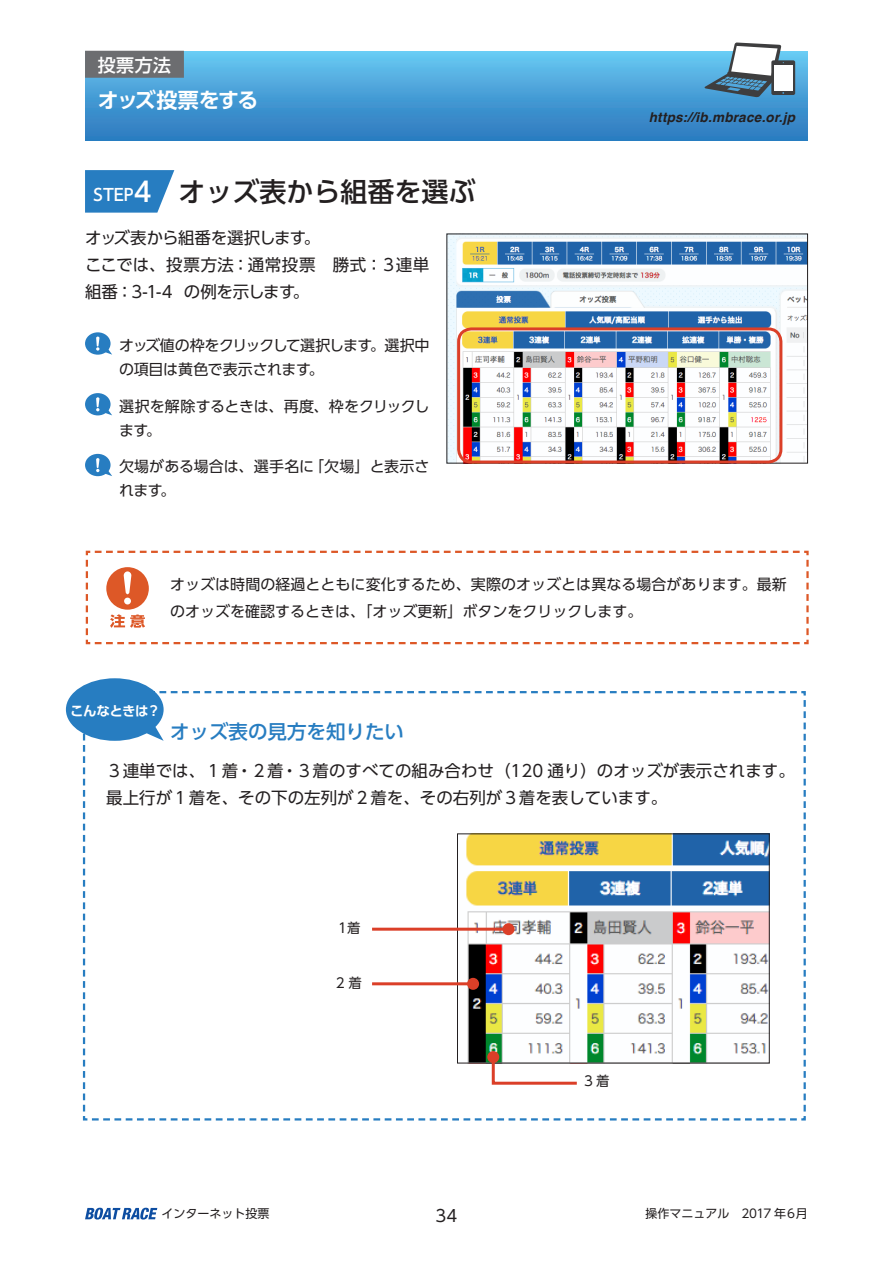
<style>
.page{position:relative;width:893px;height:1263px;background:#fff}
.page>*{position:absolute;margin:0;border:0;box-sizing:border-box;transform-origin:0 0}
.t1{font:500 27px "UD Shin Go Pro";color:#231f20}
.t2{font:700 21px "UD Shin Go Pro De";letter-spacing:-.075em;color:#fff}
.t3{font:500 19.5px "UD Shin Go Pro";color:#277dc1}
.t4{font:500 18px "UD Shin Go Pro";color:#fff}
.t5{font:16.5px/27px "UD Shin Go Pro";color:#231f20}
.t6{font:15px/24px "UD Shin Go Pro";color:#231f20}
.t7{font:15px/24px "UD Shin Go Pro";letter-spacing:-.03em;color:#231f20}
.t8{font:italic 700 13.5px "Helvetica";letter-spacing:.02em;color:#231f20}
.t9{font:700 13.5px "UD Shin Go Pro De";letter-spacing:-.03em;color:#fff}
.t10{font:13.5px "UD Shin Go Pro";color:#231f20}
.t11{font:12px "UD Shin Go Pro";color:#231f20}
.s1{font-size:16.5px;color:#fff}
.s2{color:#fff}
</style>
<div class="page">
<div style="left:85px;top:51px;width:723px;height:89px;background:linear-gradient(to bottom,#68c9f2,#2a77bd)"></div>
<svg style="left:704px;top:42px;width:91px;height:55px"></svg>
<div style="left:774px;top:65px;width:18px;height:25px;background:#fff"></div>
<svg style="left:85px;top:1208px;width:72px;height:11px"></svg>
<svg style="left:85px;top:550px;width:724px;height:95px"></svg>
<div style="left:106px;top:567px;width:43px;height:43px;background:#dd5827;border-radius:50%"></div>
<div style="left:124px;top:598px;width:7px;height:6px;background:#fff;border-radius:50%"></div>
<svg style="left:124px;top:571px;width:8px;height:23px"></svg>
<svg style="left:110px;top:614px;width:35px;height:14px"></svg>
<div style="left:85px;top:51px;width:99px;height:27px;background:#6c6d70"></div>
<svg style="left:85px;top:170px;width:89px;height:43px;background:#3d8ac7"></svg>
<div style="left:85px;top:332px;width:26px;height:23px;background:#277dc1;border-radius:50%"></div>
<svg style="left:96px;top:336px;width:16px;height:19px"></svg>
<div style="left:85px;top:393px;width:26px;height:22px;background:#277dc1;border-radius:50%"></div>
<svg style="left:96px;top:397px;width:16px;height:18px"></svg>
<div style="left:85px;top:454px;width:26px;height:22px;background:#277dc1;border-radius:50%"></div>
<svg style="left:96px;top:458px;width:16px;height:18px"></svg>
<img style="left:448px;top:236px;width:358px;height:225px">
<svg style="left:82px;top:691px;width:724px;height:430px"></svg>
<div style="left:66px;top:678px;width:98px;height:63px;background:#277dc1;border-radius:50%"></div>
<svg style="left:141px;top:722px;width:23px;height:19px"></svg>
<div style="left:457px;top:327px;width:325px;height:136px;border:3px solid #db3f28;border-radius:13px"></div>
<hr style="left:372px;top:928px;width:136px;height:3px;background:#db3f28">
<div style="left:502px;top:923px;width:12px;height:12px;background:#db3f28;border-radius:50%"></div>
<hr style="left:372px;top:982px;width:101px;height:3px;background:#db3f28">
<div style="left:467px;top:978px;width:12px;height:12px;background:#db3f28;border-radius:50%"></div>
<svg style="left:490px;top:1054px;width:90px;height:32px"></svg>
<div style="left:487px;top:1051px;width:12px;height:12px;background:#db3f28;border-radius:50%"></div>
<p class="t4" style="left:98px;top:51px;width:75px">投票方法</p>
<p class="t2" style="left:98px;top:83px;width:162px">オッズ投票をする</p>
<h1 class="t1" style="left:94px;top:170px;width:384px"><span class="s1">STEP</span><span class="s2">4</span> オッズ表から組番を選ぶ</h1>
<p class="t5" style="left:85px;top:224px;width:362px">オッズ表から組番を選択します。<br>ここでは、投票方法：通常投票　勝式：３連単　組番：3-1-4 の例を示します。</p>
<p class="t7" style="left:119px;top:333px;width:312px">オッズ値の枠をクリックして選択します。選択中の項目は黄色で表示されます。</p>
<p class="t6" style="left:119px;top:393px;width:312px">選択を解除するときは、再度、枠をクリックします。</p>
<p class="t6" style="left:119px;top:454px;width:312px">欠場がある場合は、選手名に「欠場」と表示されます。</p>
<p class="t8" style="left:649px;top:106px;width:148px">https://ib.mbrace.or.jp</p>
<p class="t6" style="left:170px;top:570px;width:618px;line-height:27px">オッズは時間の経過とともに変化するため、実際のオッズとは異なる場合があります。最新のオッズを確認するときは、「オッズ更新」ボタンをクリックします。</p>
<p class="t9" style="left:70px;top:700px;width:92px">こんなときは？</p>
<p class="t3" style="left:170px;top:716px;width:235px">オッズ表の見方を知りたい</p>
<p class="t5" style="left:106px;top:756px;width:690px">３連単では、１着・２着・３着のすべての組み合わせ（120 通り）のオッズが表示されます。最上行が１着を、その下の左列が２着を、その右列が３着を表しています。</p>
<p class="t10" style="left:336px;top:916px;width:26px">１着</p>
<p class="t10" style="left:336px;top:972px;width:28px">2 着</p>
<p class="t10" style="left:584px;top:1070px;width:27px">3着</p>
<p class="t11" style="left:162px;top:1204px;width:109px">インターネット投票</p>
<p class="t5" style="left:436px;top:1202px;width:23px">34</p>
<p class="t11" style="left:645px;top:1204px;width:164px">操作マニュアル　2017 年６月</p>
</div>
